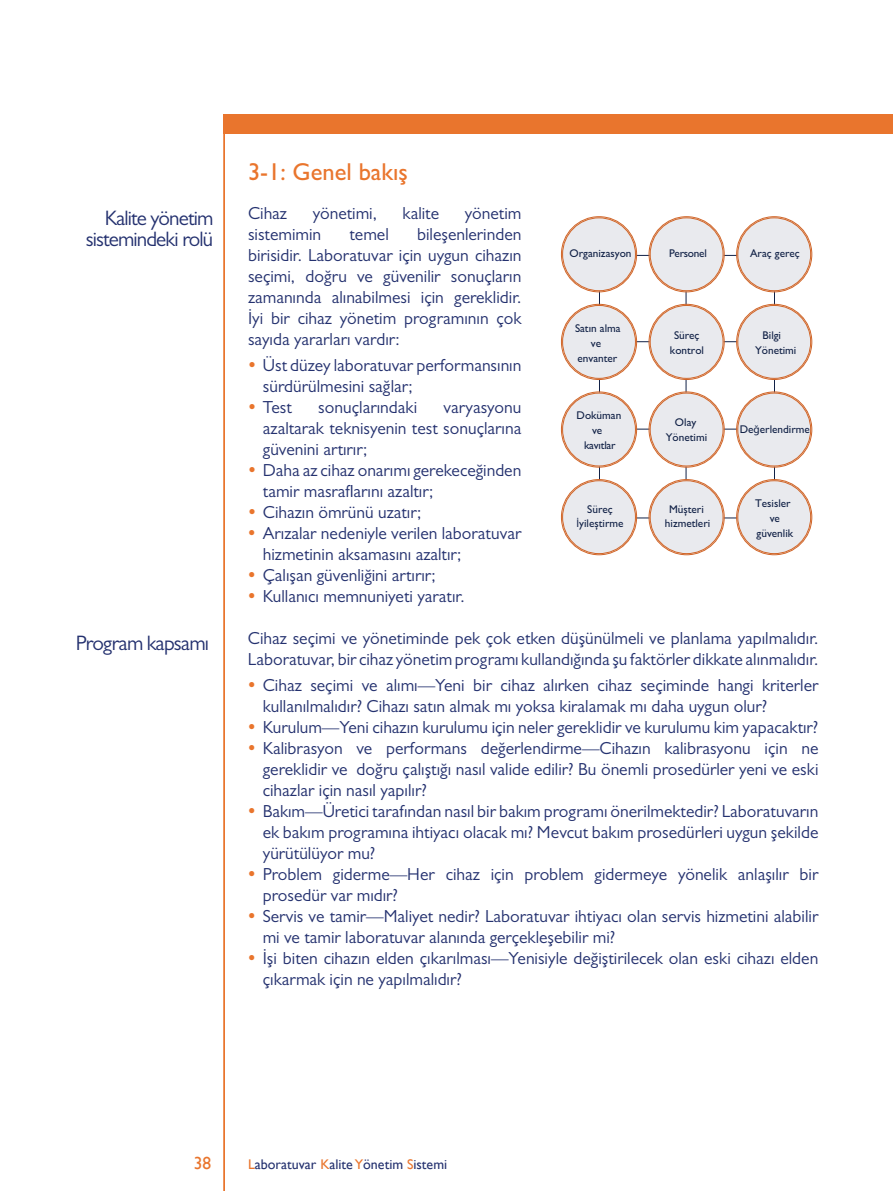
<style>
.page{position:relative;width:893px;height:1191px;background:#fff}
.page>*{position:absolute;margin:0;border:0;box-sizing:border-box;transform-origin:0 0}
.t1{font:500 24.5px "Gill Sans";color:#e9752d}
.t2{font:21px/21px "Gill Sans";letter-spacing:-.04em;color:#24316f;text-align:right}
.t3{font:17.5px/21px "Gill Sans";color:#24316f}
.t4{font:17.5px "Gill Sans";color:#e9752d}
.t5{font:14px "Gill Sans";color:#24316f}
.t6{font:11.2px/14.7px "Gill Sans";color:#112146;text-align:center}
.t7{font:11.2px "Gill Sans";letter-spacing:-.025em;color:#112146}
.s1{font-family:"Myriad Pro"}
.s2{color:#e9752d}
</style>
<div class="page">
<div style="left:223px;top:114px;width:670px;height:20px;background:#e9752d"></div>
<hr style="left:223px;top:133px;width:2px;height:1058px;background:#e9752d">
<svg style="left:599px;top:254px;width:176px;height:265px"></svg>
<div style="left:562px;top:217px;width:74px;height:74px;background:#e9eaee;border-radius:50%"></div>
<div style="left:562px;top:218px;width:74px;height:73px;border:1px solid #d16527;border-radius:50%"></div>
<div style="left:562px;top:305px;width:74px;height:74px;background:#e9eaee;border-radius:50%"></div>
<div style="left:562px;top:305px;width:74px;height:73px;border:1px solid #d16527;border-radius:50%"></div>
<div style="left:649px;top:217px;width:75px;height:74px;background:#e9eaee;border-radius:50%"></div>
<div style="left:650px;top:218px;width:73px;height:73px;border:1px solid #d16527;border-radius:50%"></div>
<div style="left:737px;top:217px;width:74px;height:74px;background:#e9eaee;border-radius:50%"></div>
<div style="left:738px;top:218px;width:73px;height:73px;border:1px solid #d16527;border-radius:50%"></div>
<div style="left:737px;top:305px;width:74px;height:74px;background:#e9eaee;border-radius:50%"></div>
<div style="left:738px;top:305px;width:73px;height:73px;border:1px solid #d16527;border-radius:50%"></div>
<div style="left:649px;top:305px;width:75px;height:74px;background:#e9eaee;border-radius:50%"></div>
<div style="left:650px;top:305px;width:73px;height:73px;border:1px solid #d16527;border-radius:50%"></div>
<div style="left:562px;top:392px;width:74px;height:75px;background:#e9eaee;border-radius:50%"></div>
<div style="left:562px;top:393px;width:74px;height:73px;border:1px solid #d16527;border-radius:50%"></div>
<div style="left:649px;top:392px;width:75px;height:75px;background:#e9eaee;border-radius:50%"></div>
<div style="left:650px;top:393px;width:73px;height:73px;border:1px solid #d16527;border-radius:50%"></div>
<div style="left:737px;top:392px;width:74px;height:75px;background:#e9eaee;border-radius:50%"></div>
<div style="left:738px;top:393px;width:73px;height:73px;border:1px solid #d16527;border-radius:50%"></div>
<div style="left:737px;top:480px;width:74px;height:74px;background:#e9eaee;border-radius:50%"></div>
<div style="left:738px;top:480px;width:73px;height:74px;border:1px solid #d16527;border-radius:50%"></div>
<div style="left:649px;top:480px;width:75px;height:74px;background:#e9eaee;border-radius:50%"></div>
<div style="left:650px;top:480px;width:73px;height:74px;border:1px solid #d16527;border-radius:50%"></div>
<div style="left:562px;top:480px;width:74px;height:74px;background:#e9eaee;border-radius:50%"></div>
<div style="left:562px;top:480px;width:74px;height:74px;border:1px solid #d16527;border-radius:50%"></div>
<p class="t2" style="left:86px;top:207px;width:129px">Kalite yönetim sistemindeki rolü</p>
<p class="t2" style="left:76px;top:632px;width:135px">Program kapsamı</p>
<h1 class="t1" style="left:248px;top:158px;width:161px">3-1: Genel bakış</h1>
<p class="t3" style="left:248px;top:202px;width:41px">Cihaz</p>
<p class="t3" style="left:313px;top:202px;width:66px">yönetimi,</p>
<p class="t3" style="left:403px;top:202px;width:38px">kalite</p>
<p class="t3" style="left:465px;top:202px;width:58px">yönetim</p>
<p class="t3" style="left:248px;top:223px;width:75px">sistemimin</p>
<p class="t3" style="left:349px;top:223px;width:41px">temel</p>
<p class="t3" style="left:248px;top:223px;width:275px;text-align:justify;text-indent:169px">bileşenlerinden birisidir. Laboratuvar için uygun cihazın seçimi, doğru ve güvenilir sonuçların zamanında alınabilmesi için gereklidir.<br>İyi bir cihaz yönetim programının çok sayıda yararları vardır:</p>
<p class="t3" style="left:263px;top:354px;width:260px">Üst düzey laboratuvar performansının sürdürülmesini sağlar;<br>Test</p>
<p class="t6" style="left:570px;top:246px;width:63px">Organizasyon</p>
<p class="t7" style="left:669px;top:247px;width:39px">Personel</p>
<p class="t6" style="left:750px;top:246px;width:51px">Araç gereç</p>
<p class="t6" style="left:575px;top:321px;width:47px">Satın alma ve envanter</p>
<p class="t6" style="left:670px;top:328px;width:36px">Süreç kontrol</p>
<p class="t6" style="left:755px;top:328px;width:43px;text-align:left;text-indent:7px">Bilgi<br>Yönetimi</p>
<p class="t3" style="left:318px;top:396px;width:100px">sonuçlarındaki</p>
<p class="t3" style="left:263px;top:396px;width:260px;text-indent:181px">varyasyonu azaltarak teknisyenin test sonuçlarına güvenini artırır;<br>Daha az cihaz onarımı gerekeceğinden tamir masraflarını azaltır;<br>Cihazın ömrünü uzatır;<br>Arızalar nedeniyle verilen laboratuvar hizmetinin aksamasını azaltır;<br>Çalışan güvenliğini artırır;<br>Kullanıcı memnuniyeti yaratır.</p>
<p class="t3" style="left:248px;top:627px;width:572px">Cihaz seçimi ve yönetiminde pek çok etken düşünülmeli ve planlama yapılmalıdır.<br>Laboratuvar, bir cihaz yönetim programı kullandığında şu faktörler dikkate alınmalıdır.</p>
<p class="t3" style="left:263px;top:674px;width:557px">Cihaz seçimi ve alımı—Yeni bir cihaz alırken cihaz seçiminde hangi kriterler kullanılmalıdır? Cihazı satın almak mı yoksa kiralamak mı daha uygun olur?<br>Kurulum—Yeni cihazın kurulumu için neler gereklidir ve kurulumu kim yapacaktır?<br>Kalibrasyon ve performans değerlendirme—Cihazın kalibrasyonu için ne gereklidir ve doğru çalıştığı nasıl valide edilir? Bu önemli prosedürler yeni ve eski cihazlar için nasıl yapılır?<br>Bakım—Üretici tarafından nasıl bir bakım programı önerilmektedir? Laboratuvarın ek bakım programına ihtiyacı olacak mı? Mevcut bakım prosedürleri uygun şekilde yürütülüyor mu?<br>Problem giderme—Her cihaz için problem gidermeye yönelik anlaşılır bir prosedür var mıdır?<br>Servis ve tamir—Maliyet nedir? Laboratuvar ihtiyacı olan servis hizmetini alabilir mi ve tamir laboratuvar alanında gerçekleşebilir mi?<br>İşi biten cihazın elden çıkarılması—Yenisiyle değiştirilecek olan eski cihazı elden çıkarmak için ne yapılmalıdır?</p>
<p class="t6" style="left:577px;top:408px;width:46px">Doküman ve<br>kavıtlar</p>
<p class="t6" style="left:666px;top:415px;width:43px">Olay<br>Yönetimi</p>
<p class="t6" style="left:740px;top:422px;width:72px">De<span class="s1">ğ</span>erlendirme</p>
<p class="t6" style="left:755px;top:496px;width:40px">Tesisler ve güvenlik</p>
<p class="t6" style="left:577px;top:503px;width:48px;line-height:13.8px">Süreç<br><span class="s1">İ</span>yileştirme</p>
<p class="t6" style="left:665px;top:503px;width:47px;line-height:13.8px">Müşteri hizmetleri</p>
<p class="t4" style="left:194px;top:1152px;width:19px">38</p>
<p class="t5" style="left:248px;top:1156px;width:201px"><span class="s2">L</span>aboratuvar <span class="s2">K</span>alite <span class="s2">Y</span>önetim <span class="s2">S</span>istemi</p>
</div>
